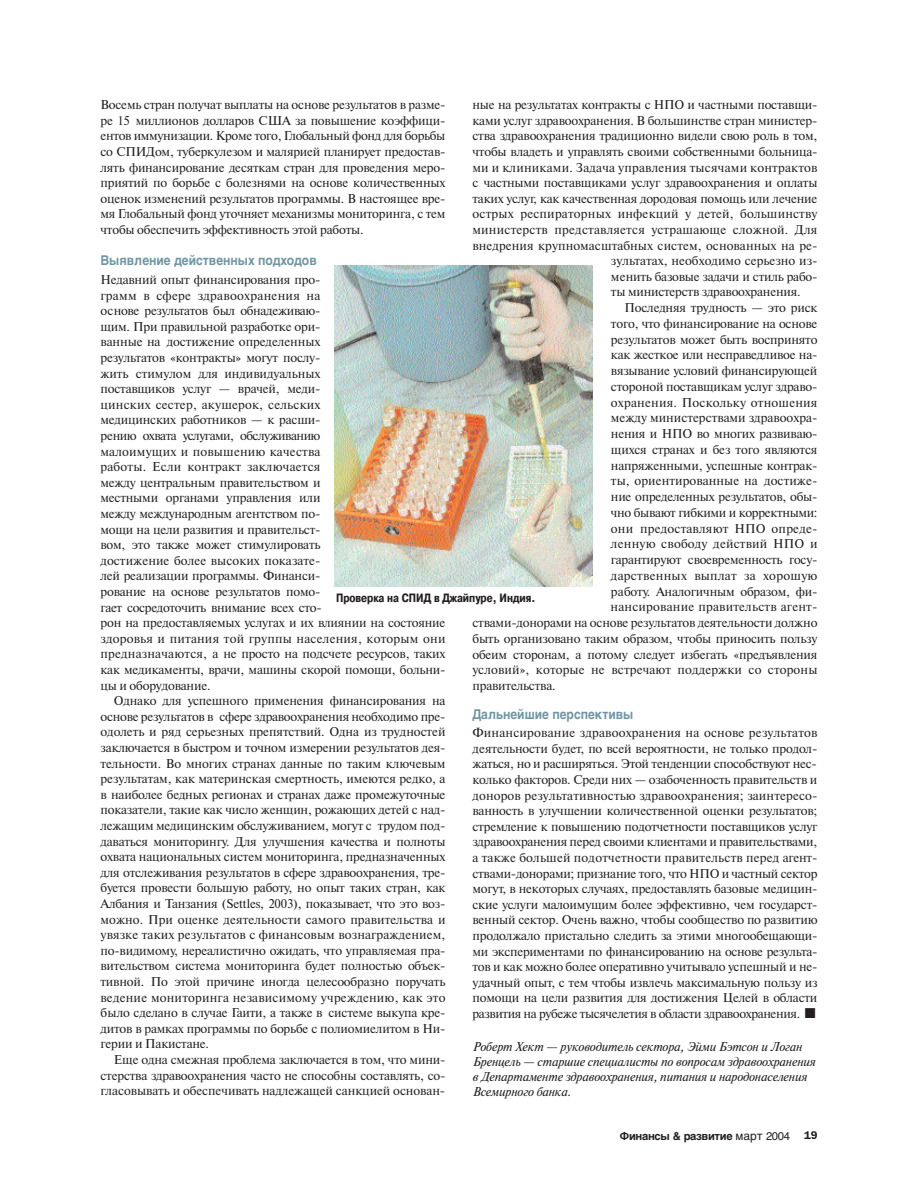
<style>
.page{position:relative;width:918px;height:1188px;background:#fff}
.page>*{position:absolute;margin:0;border:0;box-sizing:border-box;transform-origin:0 0}
.t1{font:700 13.5px "Helvetica Cyr";color:#7096a3;scale:.9 1}
.t2{font:12.75px/15.6px "Newton C";letter-spacing:-.015em;color:#231f20;text-align:justify}
.t3{font:12.75px "Newton C";letter-spacing:.015em;color:#231f20}
.t4{font:italic 12.75px/15px "Newton C";letter-spacing:-.015em;color:#231f20}
.t5{font:12.75px "Newton C";letter-spacing:.005em;color:#231f20}
.t6{font:12.75px "Newton C";letter-spacing:.01em;color:#231f20}
.t7{font:12.75px "Newton C";letter-spacing:.02em;color:#231f20}
.t8{font:700 12px "Pragmatica Cond C";color:#231f20}
.t9{font:700 11.25px "Helvetica Cyr";letter-spacing:-.03em;color:#231f20}
.s1{font-family:"Helvetica Cyr Upright";font-weight:400;font-size:12px}
.s2{font-family:"Helvetica Cyr Upright";font-weight:400}
.s3{font-family:"Franklin Gothic";font-weight:600}
</style>
<div class="page">
<img style="left:334px;top:266px;width:259px;height:321px">
<p class="t2" style="left:473px;top:98px;width:347px">ные на результатах контракты с НПО и частными поставщи-</p>
<p class="t2" style="left:473px;top:114px;width:347px">ками услуг здравоохранения. В большинстве стран министер-</p>
<p class="t2" style="left:473px;top:130px;width:346px">ства здравоохранения традиционно видели свою роль в том,</p>
<p class="t2" style="left:473px;top:145px;width:347px">чтобы владеть и управлять своими собственными больница-</p>
<p class="t3" style="left:473px;top:163px;width:346px">ми и клиниками. Задача управления тысячами контрактов</p>
<p class="t2" style="left:473px;top:176px;width:347px">с частными поставщиками услуг здравоохранения и оплаты</p>
<p class="t2" style="left:473px;top:192px;width:346px">таких услуг, как качественная дородовая помощь или лечение</p>
<p class="t3" style="left:473px;top:209px;width:346px">острых респираторных инфекций у детей, большинству</p>
<p class="t3" style="left:473px;top:225px;width:346px">министерств представляется устрашающе сложной. Для</p>
<p class="t5" style="left:473px;top:241px;width:346px">внедрения крупномасштабных систем, основанных на ре-</p>
<p class="t2" style="left:611px;top:254px;width:208px">зультатах, необходимо серьезно из-</p>
<p class="t2" style="left:611px;top:270px;width:208px">менить базовые задачи и стиль рабо-</p>
<p class="t2" style="left:611px;top:286px;width:191px">ты министерств здравоохранения.</p>
<p class="t2" style="left:624px;top:301px;width:195px">Последняя трудность — это риск</p>
<p class="t2" style="left:611px;top:317px;width:208px">того, что финансирование на основе</p>
<p class="t2" style="left:611px;top:333px;width:208px">результатов может быть воспринято</p>
<p class="t2" style="left:611px;top:349px;width:208px">как жесткое или несправедливое на-</p>
<p class="t2" style="left:611px;top:364px;width:208px">вязывание условий финансирующей</p>
<p class="t2" style="left:611px;top:380px;width:208px">стороной поставщикам услуг здраво-</p>
<p class="t3" style="left:611px;top:398px;width:208px">охранения. Поскольку отношения</p>
<p class="t2" style="left:611px;top:412px;width:208px">между министерствами здравоохра-</p>
<p class="t2" style="left:611px;top:427px;width:208px">нения и НПО во многих развиваю-</p>
<p class="t2" style="left:611px;top:443px;width:208px">щихся странах и без того являются</p>
<p class="t2" style="left:611px;top:459px;width:208px">напряженными, успешные контрак-</p>
<p class="t5" style="left:611px;top:476px;width:208px">ты, ориентированные на достиже-</p>
<p class="t2" style="left:611px;top:490px;width:208px">ние определенных результатов, обы-</p>
<p class="t2" style="left:611px;top:506px;width:208px">чно бывают гибкими и корректными:</p>
<p class="t3" style="left:611px;top:524px;width:208px">они предоставляют НПО опреде-</p>
<p class="t3" style="left:611px;top:539px;width:208px">ленную свободу действий НПО и</p>
<p class="t2" style="left:611px;top:553px;width:208px">гарантируют своевременность госу-</p>
<p class="t7" style="left:611px;top:571px;width:208px">дарственных выплат за хорошую</p>
<p class="t2" style="left:611px;top:585px;width:208px">работу. Аналогичным образом, фи-</p>
<p class="t3" style="left:611px;top:602px;width:208px">нансирование правительств агент-</p>
<p class="t2" style="left:473px;top:616px;width:347px">ствами-донорами на основе результатов деятельности должно</p>
<p class="t2" style="left:473px;top:632px;width:347px">быть организовано таким образом, чтобы приносить пользу</p>
<p class="t2" style="left:473px;top:648px;width:347px">обеим сторонам, а потому следует избегать «предъявления</p>
<p class="t6" style="left:473px;top:665px;width:347px">условий», которые не встречают поддержки со стороны</p>
<p class="t2" style="left:473px;top:679px;width:85px">правительства.</p>
<p class="t1" style="left:472px;top:709px;width:180px">Дальнейшие перспективы</p>
<p class="t2" style="left:472px;top:726px;width:347px">Финансирование здравоохранения на основе результатов деятельности будет, по всей вероятности, не только продол&shy;жаться, но и расширяться. Этой тенденции способствуют нес&shy;колько факторов. Среди них — озабоченность правительств и доноров результативностью здравоохранения; заинтересо&shy;ванность в улучшении количественной оценки результатов; стремление к повышению подотчетности поставщиков услуг здравоохранения перед своими клиентами и правительствами, а также большей подотчетности правительств перед агент&shy;ствами-донорами; признание того, что НПО и частный сектор могут, в некоторых случаях, предоставлять базовые медицин&shy;ские услуги малоимущим более эффективно, чем государст&shy;венный сектор. Очень важно, чтобы сообщество по развитию продолжало пристально следить за этими многообещающи&shy;ми экспериментами по финансированию на основе результа&shy;тов и как можно более оперативно учитывало успешный и не&shy;удачный опыт, с тем чтобы извлечь максимальную пользу из помощи на цели развития для достижения Целей в области развития на рубеже тысячелетия в области здравоохранения. ■</p>
<p class="t4" style="left:472px;top:1040px;width:345px">Роберт Хект — руководитель сектора, Эйми Бэтсон и Логан Бренцель — старшие специалисты по вопросам здравоохранения в Департаменте здравоохранения, питания и народонаселения Всемирного банка.</p>
<p class="t9" style="left:620px;top:1132px;width:199px">Финансы &amp; развитие <span class="s1">март</span> <span class="s2">2004</span> <span class="s3">19</span></p>
<p class="t2" style="left:100px;top:98px;width:347px">Восемь стран получат выплаты на основе результатов в разме&shy;ре 15 миллионов долларов США за повышение коэффици&shy;ентов иммунизации. Кроме того, Глобальный фонд для борьбы со СПИДом, туберкулезом и малярией планирует предостав&shy;лять финансирование десяткам стран для проведения меро&shy;приятий по борьбе с болезнями на основе количественных оценок изменений результатов программы. В настоящее вре&shy;мя Глобальный фонд уточняет механизмы мониторинга, с тем чтобы обеспечить эффективность этой работы.</p>
<p class="t1" style="left:100px;top:256px;width:242px">Выявление действенных подходов</p>
<p class="t2" style="left:100px;top:273px;width:347px;text-align:left">Недавний опыт финансирования про-<br>грамм в сфере здравоохранения на<br>основе результатов был обнадеживаю-<br>щим. При правильной разработке ори-<br>ванные на достижение определенных<br>результатов «контракты» могут послу-<br>жить стимулом для индивидуальных<br>поставщиков услуг — врачей, меди-<br>цинских сестер, акушерок, сельских<br>медицинских работников — к расши-<br>рению охвата услугами, обслуживанию<br>малоимущих и повышению качества<br>работы. Если контракт заключается<br>между центральным правительством и<br>местными органами управления или<br>между международным агентством по-<br>мощи на цели развития и правительст-<br>вом, это также может стимулировать<br>достижение более высоких показате-<br>лей реализации программы. Финанси-<br>рование на основе результатов помо-<br>гает сосредоточить внимание всех сто-<br>рон на предоставляемых услугах и их влиянии на состояние здоровья и питания той группы населения, которым они предназначаются, а не просто на подсчете ресурсов, таких как медикаменты, врачи, машины скорой помощи, больни&shy;цы и оборудование.</p>
<p class="t2" style="left:100px;top:695px;width:347px;text-indent:13px">Однако для успешного применения финансирования на основе результатов в сфере здравоохранения необходимо пре&shy;одолеть и ряд серьезных препятствий. Одна из трудностей заключается в быстром и точном измерении результатов дея&shy;тельности. Во многих странах данные по таким ключевым результатам, как материнская смертность, имеются редко, а в наиболее бедных регионах и странах даже промежуточные показатели, такие как число женщин, рожающих детей с над&shy;лежащим медицинским обслуживанием, могут с трудом под&shy;даваться мониторингу. Для улучшения качества и полноты охвата национальных систем мониторинга, предназначенных для отслеживания результатов в сфере здравоохранения, тре&shy;буется провести большую работу, но опыт таких стран, как Албания и Танзания (Settles, 2003), показывает, что это воз&shy;можно. При оценке деятельности самого правительства и увязке таких результатов с финансовым вознаграждением, по-видимому, нереалистично ожидать, что управляемая пра&shy;вительством система мониторинга будет полностью объек&shy;тивной. По этой причине иногда целесообразно поручать ведение мониторинга независимому учреждению, как это было сделано в случае Гаити, а также в системе выкупа кре&shy;дитов в рамках программы по борьбе с полиомиелитом в Ни&shy;герии и Пакистане.</p>
<p class="t2" style="left:100px;top:1053px;width:347px;text-indent:13px">Еще одна смежная проблема заключается в том, что мини&shy;стерства здравоохранения часто не способны составлять, со&shy;гласовывать и обеспечивать надлежащей санкцией основан-</p>
<p class="t8" style="left:336px;top:594px;width:201px">Проверка на СПИД в Джайпуре, Индия.</p>
</div>
